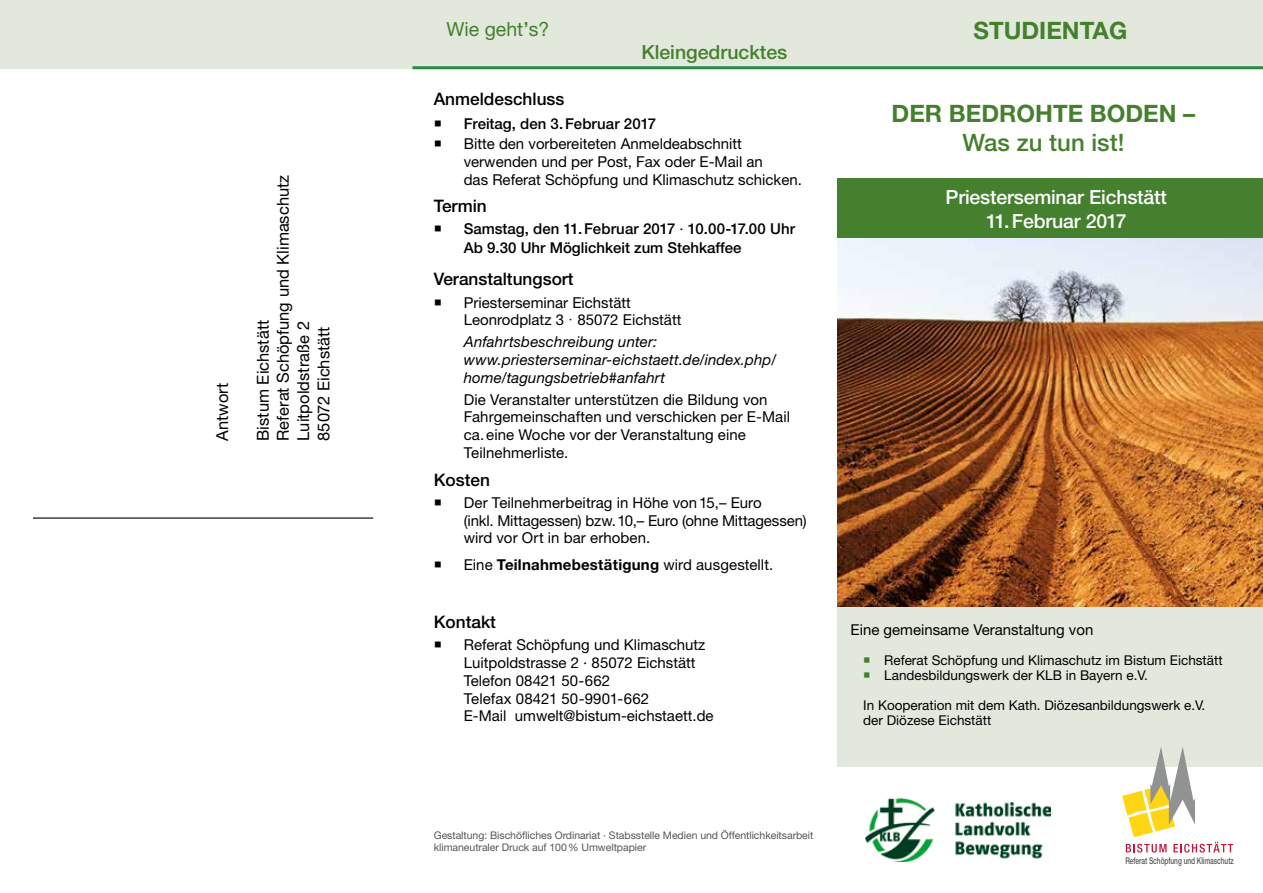
<style>
.page{position:relative;width:1263px;height:893px;background:#fff}
.page>*{position:absolute;margin:0;border:0;box-sizing:border-box;transform-origin:0 0}
.t1{font:700 24px "Helvetica Neue LT";color:#44802d}
.t2{font:500 24px "Helvetica Neue LT";color:#44802d}
.t3{font:500 19.5px/23.7px "Helvetica Neue LT";letter-spacing:-.01em;color:#fff;text-align:center}
.t4{font:500 19.5px "Helvetica Neue LT";color:#44802d}
.t5{font:19.5px "Helvetica Neue LT";color:#44802d}
.t6{font:500 17.25px "Helvetica Neue LT";color:#000}
.t7{font:16.5px/20.2px "Helvetica Neue LT";color:#000}
.t8{font:15px/17.7px "Helvetica Neue LT";color:#000}
.t9{font:500 15px/18.9px "Helvetica Neue LT";color:#000}
.t10{font:italic 15px/17.7px "Helvetica Neue LT";letter-spacing:.01em;color:#000}
.t11{font:13.5px/15px "Helvetica Neue LT";color:#000}
.t12{font:10.5px/12px "Helvetica Neue LT";letter-spacing:-.005em;color:#565656}
.t13{font:500 9.3px "Helvetica Neue LT";letter-spacing:-.005em;color:#565656;scale:.71 1}
.s1{font-weight:500}
.s2{font-weight:400}
.s3{font-family:"Arial"}
.s4{font-weight:700}
.s5{color:#44802d}
</style>
<div class="page">
<div style="left:0;top:0;width:1263px;height:68px;background:#e2e9dc"></div>
<img style="left:838px;top:238px;width:425px;height:370px">
<div style="left:838px;top:179px;width:425px;height:59px;background:#44802d"></div>
<div style="left:838px;top:608px;width:425px;height:159px;background:#e2e9dc"></div>
<hr style="left:33px;top:517px;width:340px;height:2px;background:#000">
<svg style="left:1122px;top:747px;width:111px;height:106px"></svg>
<img style="left:865px;top:799px;width:185px;height:62px">
<svg style="left:412px;top:66px;width:851px;height:3px;background:#349252"></svg>
<p class="t7" style="left:212px;top:441px;width:59px;rotate:-90deg">Antwort</p>
<p class="t7" style="left:252px;top:441px;width:267px;rotate:-90deg">Bistum Eichstätt<br>Referat Schöpfung und Klimaschutz<br>Luitpoldstraße 2<br>85072 Eichstätt</p>
<h2 class="t5" style="left:446px;top:17px;width:104px">Wie geht<span class="s1">’</span>s?</h2>
<h2 class="t4" style="left:641px;top:41px;width:147px">Kleingedrucktes</h2>
<p class="t6" style="left:434px;top:89px;width:132px">Anmeldeschluss</p>
<p class="t9" style="left:434px;top:114px;width:224px">○ Freitag, den 3.Februar 2017</p>
<p class="t8" style="left:464px;top:134px;width:340px;text-indent:-30px">○ Bitte den vorbereiteten Anmeldeabschnitt verwenden und per Post, Fax oder E-Mail an<br>das Referat Schöpfung und Klimaschutz schicken.</p>
<p class="t6" style="left:434px;top:196px;width:55px">Termin</p>
<p class="t9" style="left:464px;top:220px;width:333px;text-indent:-30px">○ Samstag, den 11.Februar 2017 <span class="s2">·</span> 10.00-17.00 Uhr<br>Ab 9.30 Uhr Möglichkeit zum Stehkaffee</p>
<p class="t6" style="left:434px;top:269px;width:141px">Veranstaltungsort</p>
<p class="t8" style="left:464px;top:293px;width:219px;text-indent:-30px">○ Priesterseminar Eichstätt<br>Leonrodplatz 3 <span class="s3">·</span> 85072 Eichstätt</p>
<p class="t10" style="left:464px;top:333px;width:314px">Anfahrtsbeschreibung unter: www.priesterseminar-eichstaett.de/index.php/ home/tagungsbetrieb#anfahrt</p>
<p class="t8" style="left:464px;top:390px;width:328px">Die Veranstalter unterstützen die Bildung von Fahrgemeinschaften und verschicken per E-Mail ca.eine Woche vor der Veranstaltung eine Teilnehmerliste.</p>
<p class="t6" style="left:434px;top:469px;width:58px">Kosten</p>
<p class="t8" style="left:464px;top:493px;width:344px;text-indent:-30px">○ Der Teilnehmerbeitrag in Höhe von15,– Euro<br>(inkl. Mittagessen) bzw.10,– Euro (ohne Mittagessen) wird vor Ort in bar erhoben.</p>
<p class="t8" style="left:434px;top:555px;width:341px">○ Eine <span class="s4">Teilnahmebestätigung</span> wird ausgestellt.</p>
<p class="t6" style="left:434px;top:612px;width:64px">Kontakt</p>
<p class="t8" style="left:464px;top:636px;width:251px;text-indent:-30px">○ Referat Schöpfung und Klimaschutz<br>Luitpoldstrasse 2 · 85072 Eichstätt<br>Telefon 08421 50-662<br>Telefax 08421 50-9901-662<br>E-Mail umwelt@bistum-eichstaett.de</p>
<h1 class="t1" style="left:973px;top:16px;width:155px">STUDIENTAG</h1>
<h1 class="t1" style="left:892px;top:99px;width:305px">DER BEDROHTE BODEN –</h1>
<h1 class="t2" style="left:962px;top:128px;width:163px">Was zu tun ist!</h1>
<h2 class="t3" style="left:945px;top:185px;width:223px">Priesterseminar Eichstätt<br>11.Februar 2017</h2>
<p class="t8" style="left:850px;top:621px;width:244px">Eine gemeinsame Veranstaltung von</p>
<p class="t11" style="left:863px;top:653px;width:361px"><span class="s5">○</span> Referat Schöpfung und Klimaschutz im Bistum Eichstätt</p>
<p class="t11" style="left:863px;top:668px;width:286px"><span class="s5">○</span> Landesbildungswerk der KLB in Bayern e.V.</p>
<p class="t11" style="left:863px;top:698px;width:344px">In Kooperation mit dem Kath. Diözesanbildungswerk e.V. der Diözese Eichstätt</p>
<p class="t12" style="left:434px;top:829px;width:381px">Gestaltung: Bischöfliches Ordinariat · Stabsstelle Medien und Öffentlichkeitsarbeit klimaneutraler Druck auf 100% Umweltpapier</p>
<p class="t13" style="left:1125px;top:855px;width:154px">Referat Schöpfung und Klimaschutz</p>
</div>
